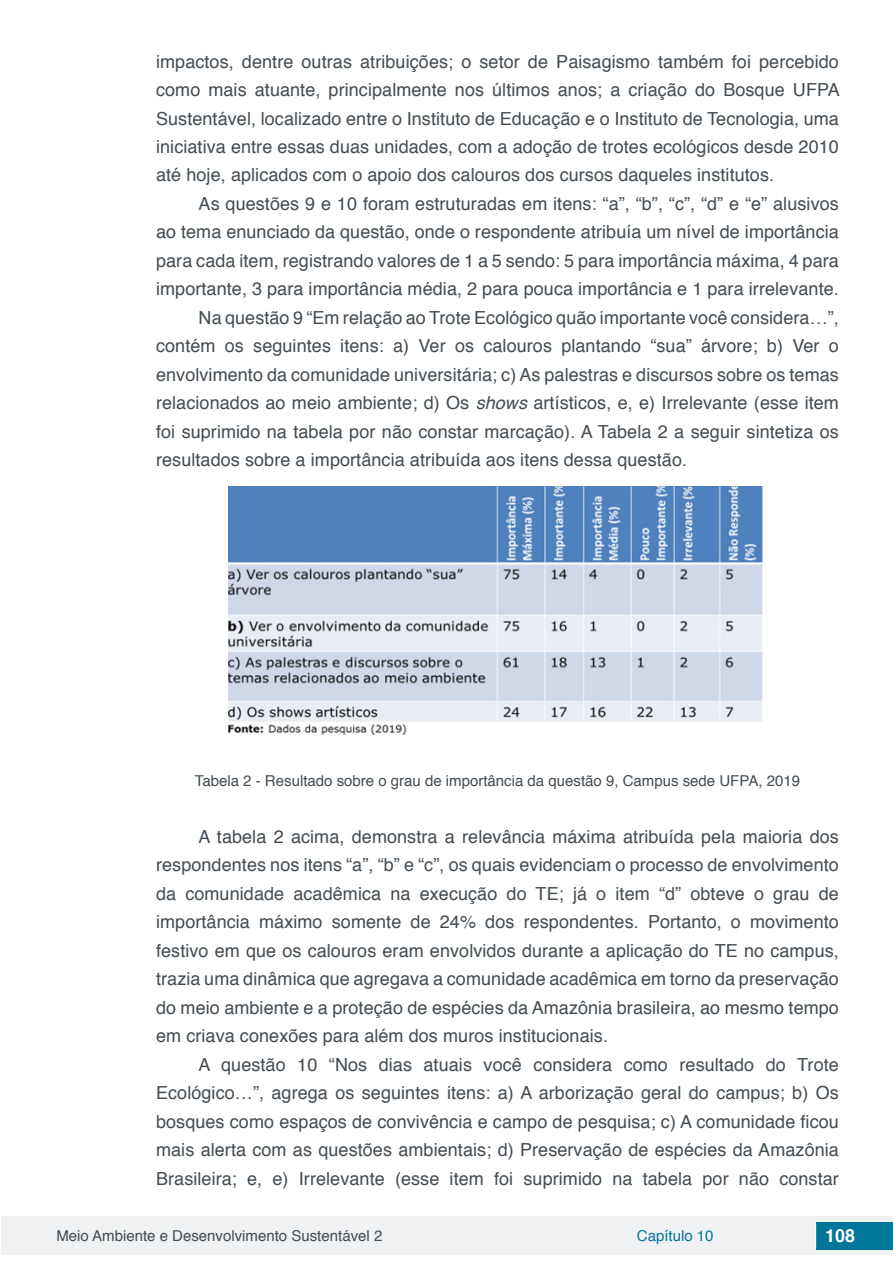
<style>
.page{position:relative;width:893px;height:1263px;background:#fff}
.page>*{position:absolute;margin:0;border:0;box-sizing:border-box;transform-origin:0 0}
.t1{font:18px/28.5px "Helvetica";letter-spacing:.005em;color:#434c52;text-align:justify}
.t2{font:700 18px "Helvetica";color:#fff}
.t3{font:15px "Helvetica";color:#434c52}
.t4{font:15px "Helvetica";color:#007699}
.s1{font-style:italic}
</style>
<div class="page">
<div style="left:1px;top:1216px;width:891px;height:38px;background:#f0f1f2"></div>
<div style="left:816px;top:1222px;width:77px;height:27px;background:#007699"></div>
<svg style="left:815px;top:1224px;width:1px;height:24px"></svg>
<img style="left:229px;top:487px;width:534px;height:248px">
<p class="t1" style="left:156px;top:47px;width:685px">impactos, dentre outras atribuições; o setor de Paisagismo também foi percebido como mais atuante, principalmente nos últimos anos; a criação do Bosque UFPA Sustentável, localizado entre o Instituto de Educação e o Instituto de Tecnologia, uma iniciativa entre essas duas unidades, com a adoção de trotes ecológicos desde 2010 até hoje, aplicados com o apoio dos calouros dos cursos daqueles institutos.</p>
<p class="t1" style="left:199px;top:190px;width:642px">As questões 9 e 10 foram estruturadas em itens: “a”, “b”, “c”, “d” e “e” alusivos</p>
<p class="t1" style="left:156px;top:218px;width:684px">ao tema enunciado da questão, onde o respondente atribuía um nível de importância</p>
<p class="t1" style="left:156px;top:247px;width:684px">para cada item, registrando valores de 1 a 5 sendo: 5 para importância máxima, 4 para</p>
<p class="t1" style="left:156px;top:275px;width:684px">importante, 3 para importância média, 2 para pouca importância e 1 para irrelevante.</p>
<p class="t1" style="left:199px;top:304px;width:642px">Na questão 9 “Em relação ao Trote Ecológico quão importante você considera…”,</p>
<p class="t1" style="left:156px;top:332px;width:684px">contém os seguintes itens: a) Ver os calouros plantando “sua” árvore; b) Ver o</p>
<p class="t1" style="left:156px;top:361px;width:684px">envolvimento da comunidade universitária; c) As palestras e discursos sobre os temas</p>
<p class="t1" style="left:156px;top:389px;width:684px">relacionados ao meio ambiente; d) Os <span class="s1">shows</span> artísticos, e, e) Irrelevante (esse item</p>
<p class="t1" style="left:156px;top:418px;width:684px">foi suprimido na tabela por não constar marcação). A Tabela 2 a seguir sintetiza os</p>
<p class="t1" style="left:156px;top:446px;width:533px">resultados sobre a importância atribuída aos itens dessa questão.</p>
<p class="t3" style="left:195px;top:769px;width:607px">Tabela 2 - Resultado sobre o grau de importância da questão 9, Campus sede UFPA, 2019</p>
<p class="t1" style="left:156px;top:823px;width:684px;text-indent:43px">A tabela 2 acima, demonstra a relevância máxima atribuída pela maioria dos respondentes nos itens “a”, “b” e “c”, os quais evidenciam o processo de envolvimento da comunidade acadêmica na execução do TE; já o item “d” obteve o grau de importância máximo somente de 24% dos respondentes. Portanto, o movimento festivo em que os calouros eram envolvidos durante a aplicação do TE no campus, trazia uma dinâmica que agregava a comunidade acadêmica em torno da preservação do meio ambiente e a proteção de espécies da Amazônia brasileira, ao mesmo tempo em criava conexões para além dos muros institucionais.</p>
<p class="t1" style="left:156px;top:1051px;width:684px;text-indent:43px">A questão 10 “Nos dias atuais você considera como resultado do Trote Ecológico…”, agrega os seguintes itens: a) A arborização geral do campus; b) Os bosques como espaços de convivência e campo de pesquisa; c) A comunidade ficou mais alerta com as questões ambientais; d) Preservação de espécies da Amazônia Brasileira; e, e) Irrelevante (esse item foi suprimido na tabela por não constar</p>
<p class="t3" style="left:56px;top:1224px;width:327px">Meio Ambiente e Desenvolvimento Sustentável 2</p>
<p class="t4" style="left:637px;top:1224px;width:78px">Capítulo 10</p>
<p class="t2" style="left:825px;top:1221px;width:32px">108</p>
</div>
